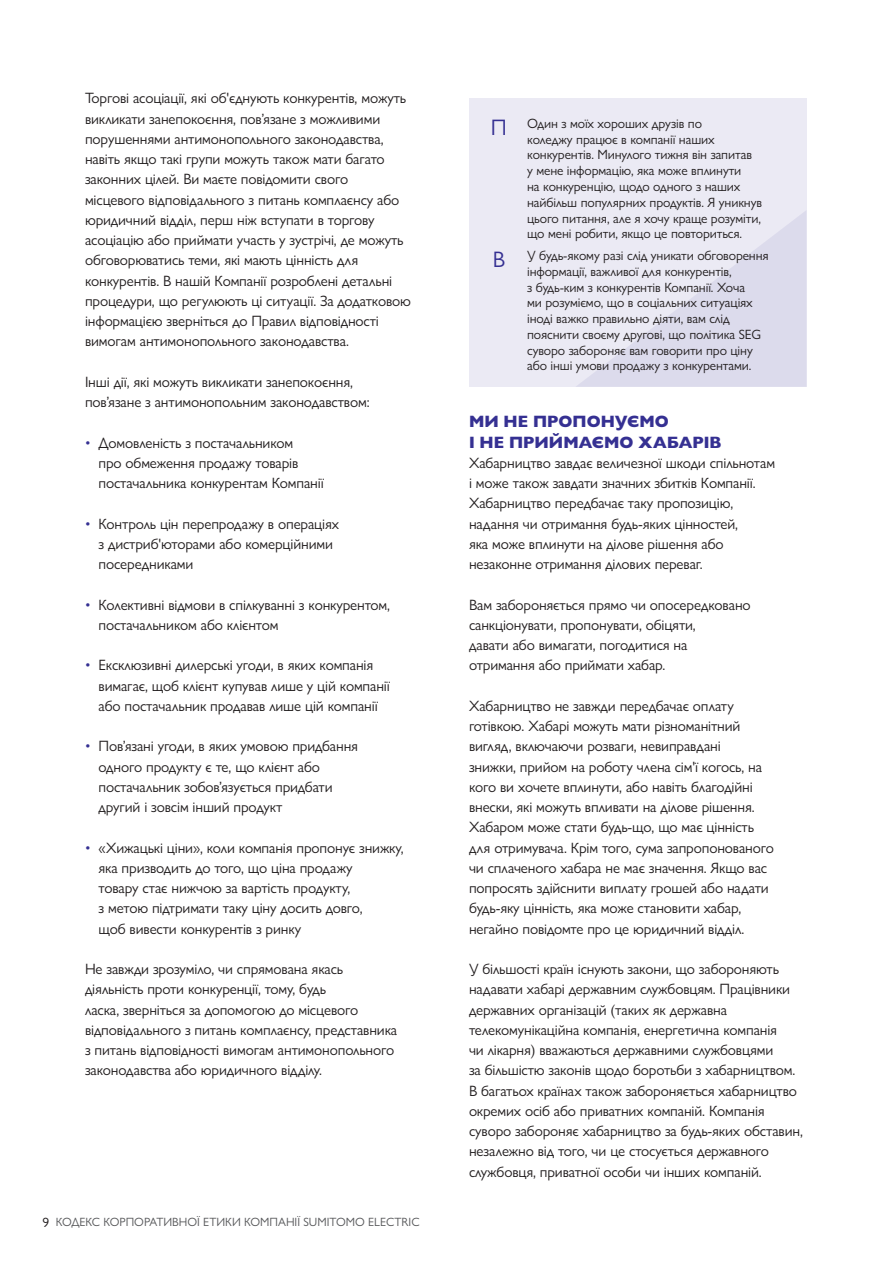
<style>
.page{position:relative;width:893px;height:1263px;background:#fff}
.page>*{position:absolute;margin:0;border:0;box-sizing:border-box;transform-origin:0 0}
.BLUE_HEADS{font:800 16.5px/20.2px "Gill Sans Nova";color:#353092}
.BODY{font:15px/20.2px "Gill Sans Nova";letter-spacing:-.01em;color:#231f20}
.t1{font:13.5px/15.8px "Gill Sans Nova";letter-spacing:-.01em;color:#231f20}
.t2{font:12px "Gill Sans Nova";color:#57585a}
.s1{color:#353092}
.s2{font-size:13.5px;color:#231f20}
.s3{font-size:22.5px;color:#353092}
</style>
<div class="page">
<div style="left:469px;top:98px;width:337px;height:289px;background:#ebeaf4"></div>
<svg style="left:576px;top:211px;width:230px;height:176px"></svg>
<p class="BODY" style="left:85px;top:88px;width:328px">Торгові асоціації, які об'єднують конкурентів, можуть викликати занепокоєння, пов’язане з можливими порушеннями антимонопольного законодавства, навіть якщо такі групи можуть також мати багато законних цілей. Ви маєте повідомити свого місцевого відповідального з питань комплаєнсу або юридичний відділ, перш ніж вступати в торгову асоціацію або приймати участь у зустрічі, де можуть обговорюватись теми, які мають цінність для конкурентів. В нашій Компанії розроблені детальні процедури, що регулюють ці ситуації. За додатковою інформацією зверніться до Правил відповідності вимогам антимонопольного законодавства.</p>
<p class="BODY" style="left:85px;top:371px;width:286px">Інші дії, які можуть викликати занепокоєння, пов’язане з антимонопольним законодавством:</p>
<p class="BODY" style="left:99px;top:432px;width:227px;text-indent:-14px"><span class="s1">•</span> Домовленість з постачальником<br>про обмеження продажу товарів постачальника конкурентам Компанії</p>
<p class="BODY" style="left:99px;top:513px;width:242px;text-indent:-14px"><span class="s1">•</span> Контроль цін перепродажу в операціях з дистриб'юторами або комерційними посередниками</p>
<p class="BODY" style="left:99px;top:594px;width:293px;text-indent:-14px"><span class="s1">•</span> Колективні відмови в спілкуванні з конкурентом, постачальником або клієнтом</p>
<p class="BODY" style="left:99px;top:655px;width:293px;text-indent:-14px"><span class="s1">•</span> Ексклюзивні дилерські угоди, в яких компанія вимагає, щоб клієнт купував лише у цій компанії або постачальник продавав лише цій компанії</p>
<p class="BODY" style="left:99px;top:736px;width:261px;text-indent:-14px"><span class="s1">•</span> Пов’язані угоди, в яких умовою придбання одного продукту є те, що клієнт або постачальник зобов’язується придбати другий і зовсім інший продукт</p>
<p class="BODY" style="left:99px;top:837px;width:307px;text-indent:-14px"><span class="s1">•</span> «Хижацькі ціни», коли компанія пропонує знижку, яка призводить до того, що ціна продажу<br>товару стає нижчою за вартість продукту,<br>з метою підтримати таку ціну досить довго,<br>щоб вивести конкурентів з ринку</p>
<p class="BODY" style="left:85px;top:959px;width:314px">Не завжди зрозуміло, чи спрямована якась діяльність проти конкуренції, тому, будь<br>ласка, зверніться за допомогою до місцевого відповідального з питань комплаєнсу, представника з питань відповідності вимогам антимонопольного законодавства або юридичного відділу.</p>
<p class="t2" style="left:43px;top:1215px;width:379px"><span class="s2">9</span> КОДЕКС КОРПОРАТИВНОЇ ЕТИКИ КОМПАНІЇ SUMITOMO ELECTRIC</p>
<p class="t1" style="left:527px;top:115px;width:237px;text-indent:-36px"><span class="s3">П</span> Один з моїх хороших друзів по<br>коледжу працює в компанії наших конкурентів. Минулого тижня він запитав<br>у мене інформацію, яка може вплинути<br>на конкуренцію, щодо одного з наших найбільш популярних продуктів. Я уникнув цього питання, але я хочу краще розуміти, що мені робити, якщо це повториться.</p>
<p class="t1" style="left:527px;top:247px;width:243px;text-indent:-34px"><span class="s3">В</span> У будь-якому разі слід уникати обговорення інформації, важливої для конкурентів,<br>з будь-ким з конкурентів Компанії. Хоча<br>ми розуміємо, що в соціальних ситуаціях іноді важко правильно діяти, вам слід пояснити своєму другові, що політика SEG суворо забороняє вам говорити про ціну або інші умови продажу з конкурентами.</p>
<p class="BLUE_HEADS" style="left:469px;top:412px;width:254px">МИ НЕ ПРОПОНУЄМО<br>І НЕ ПРИЙМАЄМО ХАБАРІВ</p>
<p class="BODY" style="left:469px;top:452px;width:308px">Хабарництво завдає величезної шкоди спільнотам і може також завдати значних збитків Компанії.<br>Хабарництво передбачає таку пропозицію, надання чи отримання будь-яких цінностей,<br>яка може вплинути на ділове рішення або незаконне отримання ділових переваг.</p>
<p class="BODY" style="left:469px;top:594px;width:283px">Вам забороняється прямо чи опосередковано санкціонувати, пропонувати, обіцяти,<br>давати або вимагати, погодитися на отримання або приймати хабар.</p>
<p class="BODY" style="left:469px;top:695px;width:306px">Хабарництво не завжди передбачає оплату готівкою. Хабарі можуть мати різноманітний вигляд, включаючи розваги, невиправдані<br>знижки, прийом на роботу члена сім'ї когось, на кого ви хочете вплинути, або навіть благодійні внески, які можуть впливати на ділове рішення.<br>Хабаром може стати будь-що, що має цінність для отримувача. Крім того, сума запропонованого чи сплаченого хабара не має значення. Якщо вас попросять здійснити виплату грошей або надати будь-яку цінність, яка може становити хабар, негайно повідомте про це юридичний відділ.</p>
<p class="BODY" style="left:469px;top:959px;width:336px">У більшості країн існують закони, що забороняють надавати хабарі державним службовцям. Працівники державних організацій (таких як державна телекомунікаційна компанія, енергетична компанія<br>чи лікарня) вважаються державними службовцями<br>за більшістю законів щодо боротьби з хабарництвом.<br>В багатьох країнах також забороняється хабарництво окремих осіб або приватних компаній. Компанія суворо забороняє хабарництво за будь-яких обставин, незалежно від того, чи це стосується державного службовця, приватної особи чи інших компаній.</p>
</div>
